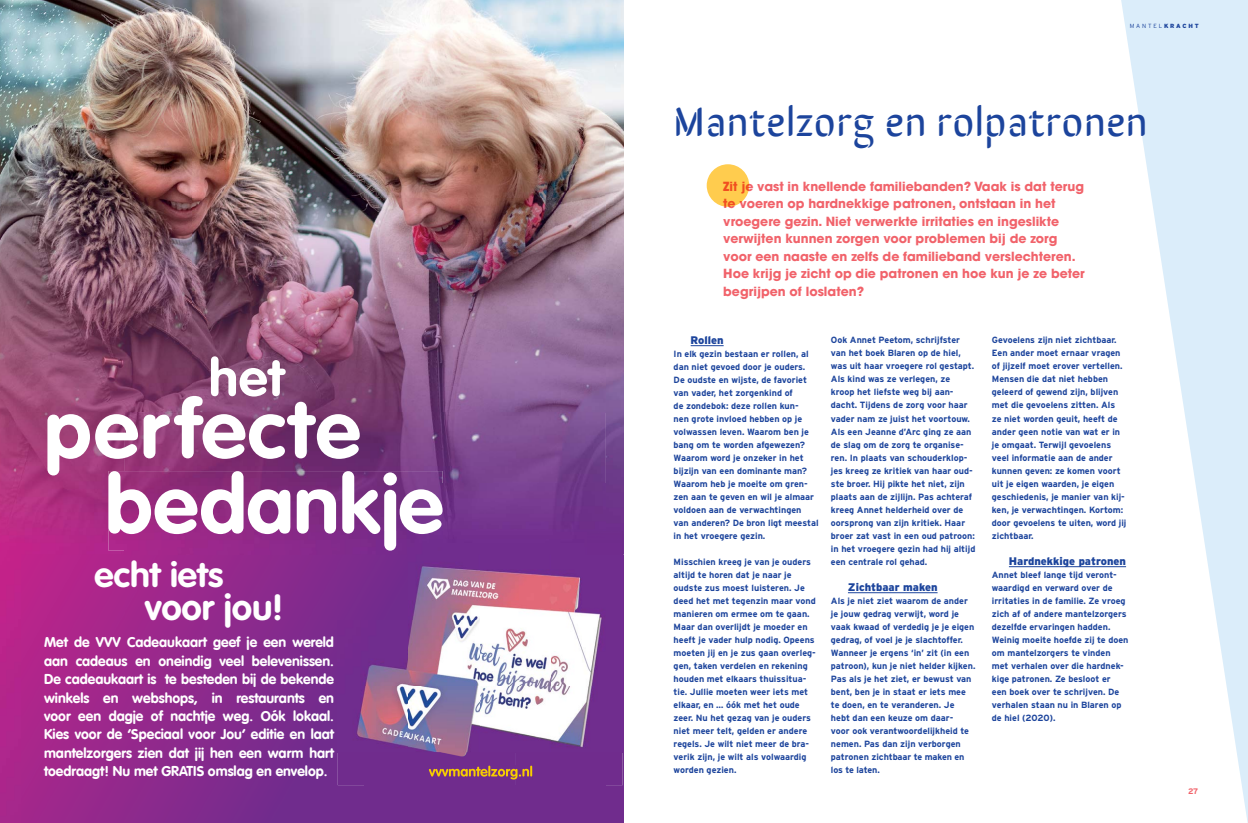
<style>
.page{position:relative;width:1248px;height:823px;background:#fff}
.page>*{position:absolute;margin:0;border:0;box-sizing:border-box;transform-origin:0 0}
.t1{font:700 80.4px/75.1px "VAG Rounded Std";letter-spacing:.01em;color:#fff}
.t2{font:700 51.3px "VAG Rounded Std";color:#fff}
.t3{font:41.4px "Sirin Stencil";letter-spacing:.025em;color:#1c449c}
.t4{font:700 35.6px "VAG Rounded Std";letter-spacing:-.005em;color:#fff}
.t5{font:700 34.6px "VAG Rounded Std";color:#fff}
.t6{font:700 14px/18.4px "VAG Rounded LT Com";color:#fff;text-align:justify}
.t7{font:700 12.5px/17.5px "Avant Garde";color:#f1626a}
.t8{font:900 11px "Interstate";color:#1c449c}
.t9{font:700 9px/13px "Interstate";color:#1c449c}
.t10{font:700 8px "Interstate";color:#f1626a}
.t11{font:300 6px "Interstate";letter-spacing:.3em;color:#1c449c}
.s1{font-weight:900}
</style>
<div class="page">
<svg style="left:1120px;top:0;width:127px;height:817px"></svg>
<img style="left:0;top:412px;width:124px;height:410px">
<img style="left:605px;top:0;width:19px;height:822px">
<img style="left:124px;top:554px;width:241px;height:268px">
<div style="left:365px;top:784px;width:241px;height:38px;background:#702c8d"></div>
<img style="left:0;top:0;width:605px;height:412px">
<img style="left:124px;top:412px;width:481px;height:71px">
<img style="left:442px;top:483px;width:163px;height:48px">
<img style="left:124px;top:550px;width:214px;height:4px">
<img style="left:108px;top:471px;width:334px;height:79px">
<img style="left:338px;top:531px;width:284px;height:253px">
<img style="left:338px;top:531px;width:104px;height:19px">
<img style="left:429px;top:765px;width:103px;height:14px">
<hr style="left:690px;top:345px;width:33px;height:1px;background:#1c449c">
<hr style="left:847px;top:592px;width:90px;height:1px;background:#1c449c">
<hr style="left:1008px;top:566px;width:117px;height:1px;background:#1c449c">
<div style="left:706px;top:164px;width:43px;height:43px;background:#ffcc4e;border-radius:50%"></div>
<h2 class="t2" style="left:209px;top:347px;width:77px">het</h2>
<h1 class="t1" style="left:105px;top:395px;width:340px;text-indent:-61px">perfecte bedankje</h1>
<h3 class="t5" style="left:94px;top:554px;width:130px">echt iets</h3>
<h3 class="t4" style="left:145px;top:585px;width:140px">voor jou!</h3>
<p class="t6" style="left:44px;top:633px;width:291px">Met de VVV Cadeaukaart geef je een wereld aan cadeaus en oneindig veel belevenissen.<br>De cadeaukaart is te besteden bij de bekende winkels en webshops, in restaurants en voor een dagje of nachtje weg. Oók lokaal.<br>Kies voor de ‘Speciaal voor Jou’ editie en laat mantelzorgers zien dat jij hen een warm hart toedraagt! Nu met GRATIS omslag en envelop.</p>
<p class="t11" style="left:1129px;top:23px;width:70px">MANTEL<span class="s1">KRACHT</span></p>
<h3 class="t3" style="left:673px;top:88px;width:475px">Mantelzorg en rolpatronen</h3>
<p class="t7" style="left:723px;top:177px;width:363px">Zit je vast in knellende familiebanden? Vaak is dat terug te voeren op hardnekkige patronen, ontstaan in het vroegere gezin. Niet verwerkte irritaties en ingeslikte verwijten kunnen zorgen voor problemen bij de zorg voor een naaste en zelfs de familieband verslechteren.<br>Hoe krijg je zicht op die patronen en hoe kun je ze beter begrijpen of loslaten?</p>
<p class="t8" style="left:690px;top:333px;width:34px">Rollen</p>
<p class="t9" style="left:673px;top:347px;width:146px">In elk gezin bestaan er rollen, al dan niet gevoed door je ouders.<br>De oudste en wijste, de favoriet van vader, het zorgenkind of<br>de zondebok: deze rollen kun-<br>nen grote invloed hebben op je volwassen leven. Waarom ben je bang om te worden afgewezen?<br>Waarom word je onzeker in het bijzijn van een dominante man?<br>Waarom heb je moeite om gren&shy;zen aan te geven en wil je almaar voldoen aan de verwachtingen van anderen? De bron ligt meestal in het vroegere gezin.</p>
<p class="t9" style="left:673px;top:554px;width:144px">Misschien kreeg je van je ouders altijd te horen dat je naar je oudste zus moest luisteren. Je deed het met tegenzin maar vond manieren om ermee om te gaan.<br>Maar dan overlijdt je moeder en heeft je vader hulp nodig. Opeens moeten jij en je zus gaan overleg&shy;gen, taken verdelen en rekening houden met elkaars thuissitua&shy;tie. Jullie moeten weer iets met elkaar, en … óók met het oude zeer. Nu het gezag van je ouders niet meer telt, gelden er andere regels. Je wilt niet meer de bra&shy;verik zijn, je wilt als volwaardig worden gezien.</p>
<p class="t9" style="left:830px;top:333px;width:146px">Ook Annet Peetom, schrijfster van het boek Blaren op de hiel, was uit haar vroegere rol gestapt.<br>Als kind was ze verlegen, ze kroop het liefste weg bij aan&shy;dacht. Tijdens de zorg voor haar vader nam ze juist het voortouw.<br>Als een Jeanne d’Arc ging ze aan de slag om de zorg te organise&shy;ren. In plaats van schouderklop&shy;jes kreeg ze kritiek van haar oud&shy;ste broer. Hij pikte het niet, zijn plaats aan de zijlijn. Pas achteraf kreeg Annet helderheid over de oorsprong van zijn kritiek. Haar broer zat vast in een oud patroon: in het vroegere gezin had hij altijd een centrale rol gehad.</p>
<p class="t8" style="left:847px;top:580px;width:91px">Zichtbaar maken</p>
<p class="t9" style="left:830px;top:593px;width:146px">Als je niet ziet waarom de ander je jouw gedrag verwijt, word je vaak kwaad of verdedig je je eigen gedrag, of voel je je slachtoffer.<br>Wanneer je ergens ‘in’ zit (in een patroon), kun je niet helder kijken.<br>Pas als je het ziet, er bewust van bent, ben je in staat er iets mee te doen, en te veranderen. Je hebt dan een keuze om daar-<br>voor ook verantwoordelijkheid te nemen. Pas dan zijn verborgen patronen zichtbaar te maken en los te laten.</p>
<p class="t9" style="left:991px;top:333px;width:136px">Gevoelens zijn niet zichtbaar.<br>Een ander moet ernaar vragen of jijzelf moet erover vertellen.<br>Mensen die dat niet hebben geleerd of gewend zijn, blijven met die gevoelens zitten. Als ze niet worden geuit, heeft de ander geen notie van wat er in je omgaat. Terwijl gevoelens veel informatie aan de ander kunnen geven: ze komen voort uit je eigen waarden, je eigen geschiedenis, je manier van kij&shy;ken, je verwachtingen. Kortom: door gevoelens te uiten, word jij zichtbaar.</p>
<p class="t8" style="left:1008px;top:554px;width:119px">Hardnekkige patronen</p>
<p class="t9" style="left:991px;top:567px;width:138px">Annet bleef lange tijd veront&shy;waardigd en verward over de irritaties in de familie. Ze vroeg zich af of andere mantelzorgers dezelfde ervaringen hadden.<br>Weinig moeite hoefde zij te doen om mantelzorgers te vinden met verhalen over die hardnek&shy;kige patronen. Ze besloot er<br>een boek over te schrijven. De verhalen staan nu in Blaren op de hiel (2020).</p>
<p class="t10" style="left:1187px;top:786px;width:12px">27</p>
</div>
